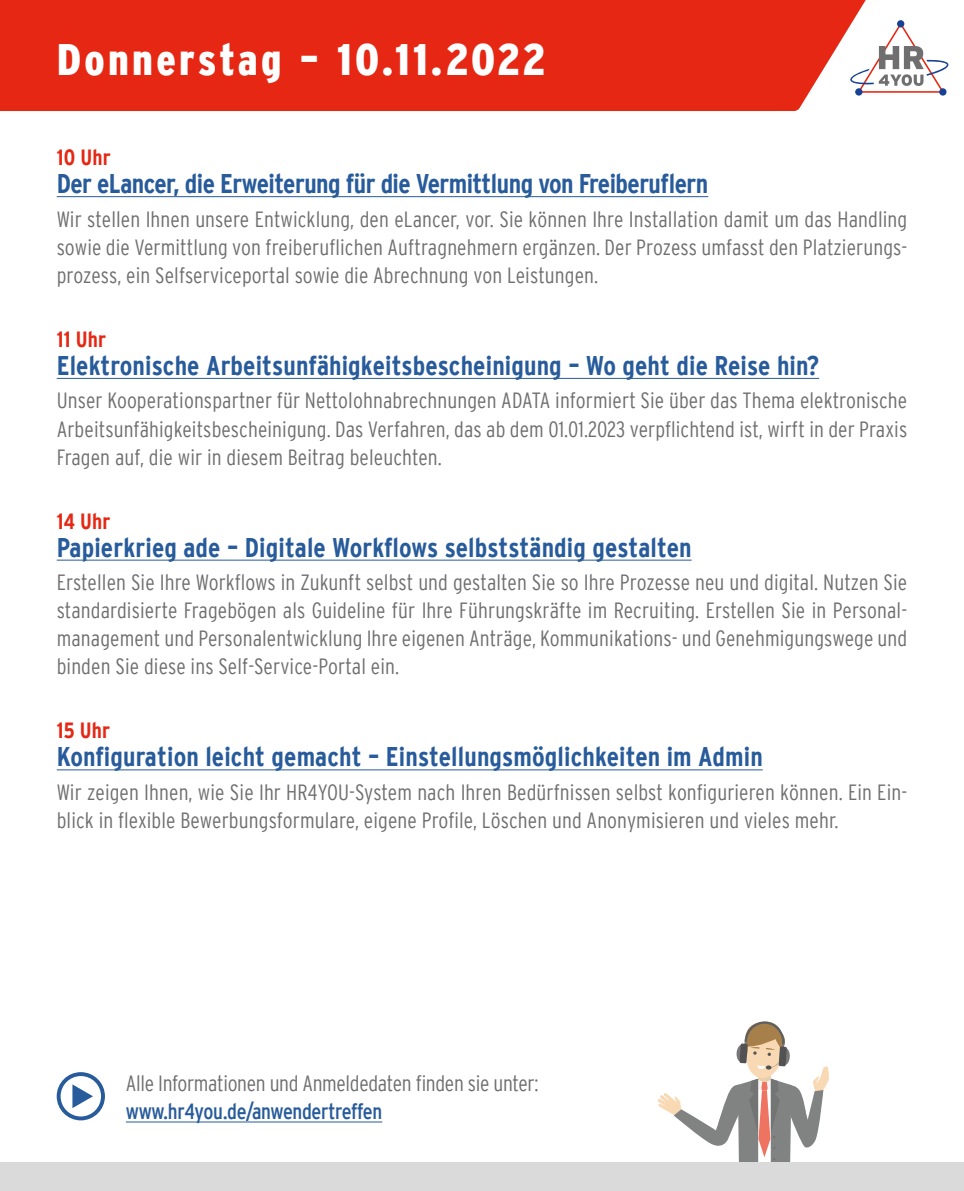
<style>
.page{position:relative;width:964px;height:1191px;background:#fff}
.page>*{position:absolute;margin:0;border:0;box-sizing:border-box;transform-origin:0 0}
.t1{font:900 condensed 44px "Interstate";letter-spacing:.075em;color:#fff}
.t2{font:700 condensed 27px "Interstate";letter-spacing:.005em;color:#275b9b}
.t3{font:700 condensed 27px "Interstate";letter-spacing:-.02em;color:#275b9b}
.t4{font:300 condensed 22px/28px "Interstate";letter-spacing:.005em;color:#706f6f;text-align:justify}
.t5{font:300 condensed 22px "Interstate";letter-spacing:-.015em;color:#706f6f}
.t6{font:condensed 22px "Interstate";letter-spacing:-.015em;color:#275b9b}
.t7{font:700 condensed 22px "Interstate";letter-spacing:.005em;color:#e52713}
</style>
<div class="page">
<svg style="left:657px;top:1021px;width:172px;height:141px"></svg>
<div style="left:0;top:0;width:810px;height:111px;background:#e52713"></div>
<div style="left:0;top:1162px;width:964px;height:29px;background:#dadada"></div>
<svg style="left:810px;top:0;width:139px;height:96px"></svg>
<hr style="left:57px;top:196px;width:651px;height:1px;background:#275b9b">
<hr style="left:57px;top:378px;width:762px;height:1px;background:#275b9b">
<hr style="left:57px;top:560px;width:634px;height:1px;background:#275b9b">
<hr style="left:57px;top:769px;width:706px;height:1px;background:#275b9b">
<hr style="left:126px;top:1121px;width:256px;height:1px;background:#275b9b">
<svg style="left:57px;top:1072px;width:48px;height:48px"></svg>
<h1 class="t1" style="left:57px;top:35px;width:490px">Donnerstag – 10.11.2022</h1>
<p class="t7" style="left:57px;top:145px;width:56px">10 Uhr</p>
<p class="t3" style="left:57px;top:168px;width:653px">Der eLancer, die Erweiterung für die Vermittlung von Freiberuflern</p>
<p class="t4" style="left:57px;top:205px;width:852px">Wir stellen Ihnen unsere Entwicklung, den eLancer, vor. Sie können Ihre Installation damit um das Handling sowie die Vermittlung von freiberuflichen Auftragnehmern ergänzen. Der Prozess umfasst den Platzierungs&shy;prozess, ein Selfserviceportal sowie die Abrechnung von Leistungen.</p>
<p class="t7" style="left:57px;top:327px;width:51px">11 Uhr</p>
<p class="t2" style="left:57px;top:350px;width:764px">Elektronische Arbeitsunfähigkeitsbescheinigung – Wo geht die Reise hin?</p>
<p class="t4" style="left:57px;top:386px;width:852px">Unser Kooperationspartner für Nettolohnabrechnungen ADATA informiert Sie über das Thema elektronische Arbeitsunfähigkeitsbescheinigung. Das Verfahren, das ab dem 01.01.2023 verpflichtend ist, wirft in der Praxis Fragen auf, die wir in diesem Beitrag beleuchten.</p>
<p class="t7" style="left:57px;top:508px;width:55px">14 Uhr</p>
<p class="t2" style="left:57px;top:532px;width:636px">Papierkrieg ade – Digitale Workflows selbstständig gestalten</p>
<p class="t4" style="left:57px;top:568px;width:852px">Erstellen Sie Ihre Workflows in Zukunft selbst und gestalten Sie so Ihre Prozesse neu und digital. Nutzen Sie standardisierte Fragebögen als Guideline für Ihre Führungskräfte im Recruiting. Erstellen Sie in Personal&shy;management und Personalentwicklung Ihre eigenen Anträge, Kommunikations- und Genehmigungswege und binden Sie diese ins Self-Service-Portal ein.</p>
<p class="t7" style="left:57px;top:718px;width:55px">15 Uhr</p>
<p class="t2" style="left:57px;top:741px;width:707px">Konfiguration leicht gemacht – Einstellungsmöglichkeiten im Admin</p>
<p class="t4" style="left:57px;top:778px;width:852px">Wir zeigen Ihnen, wie Sie Ihr HR4YOU-System nach Ihren Bedürfnissen selbst konfigurieren können. Ein Ein&shy;blick in flexible Bewerbungsformulare, eigene Profile, Löschen und Anonymisieren und vieles mehr.</p>
<p class="t5" style="left:126px;top:1071px;width:414px">Alle Informationen und Anmeldedaten finden sie unter:</p>
<p class="t6" style="left:126px;top:1099px;width:258px">www.hr4you.de/anwendertreffen</p>
</div>
